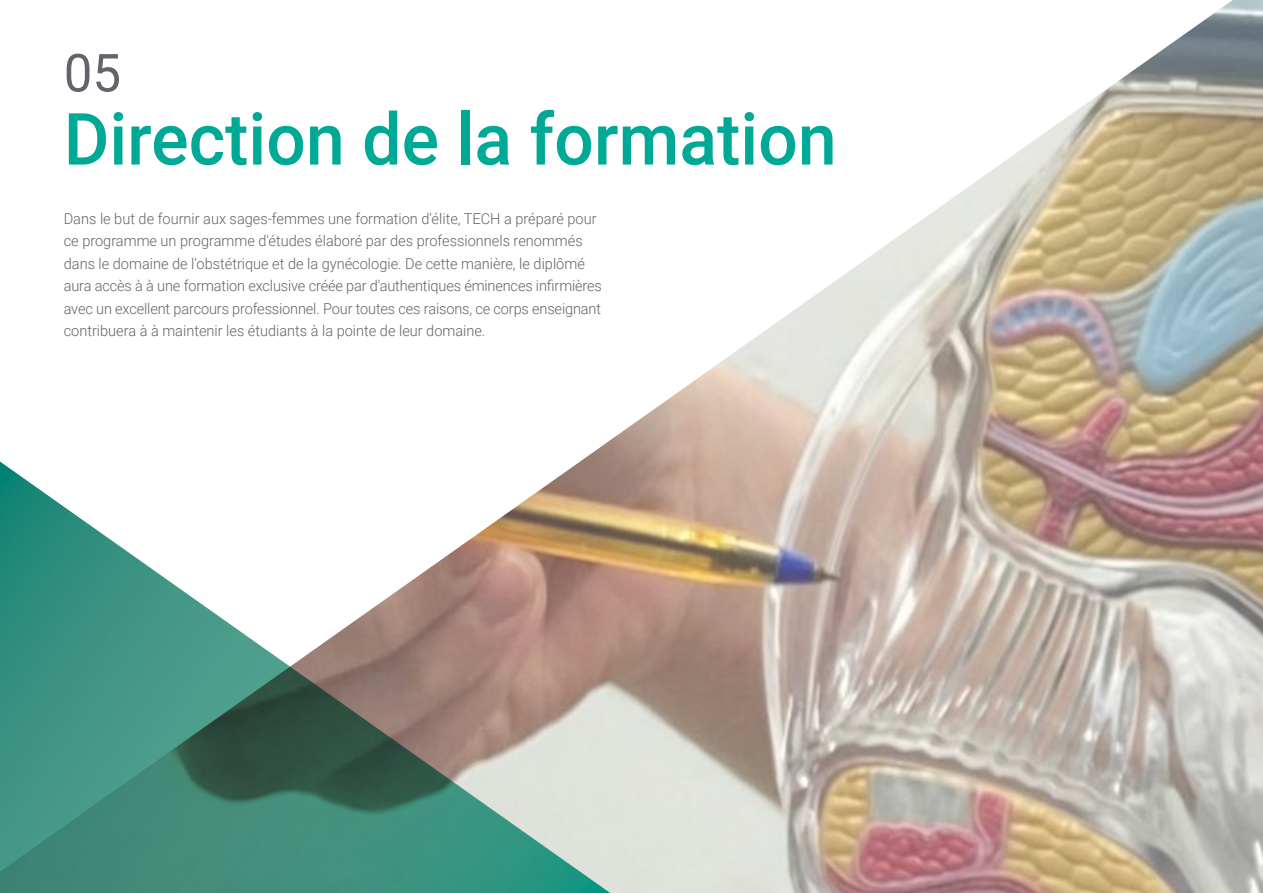
<style>
.page{position:relative;width:1263px;height:893px;background:#fff}
.page>*{position:absolute;margin:0;border:0;box-sizing:border-box;transform-origin:0 0}
.t1{font:500 72px "Roboto";color:#00a996}
.t2{font:52.5px "Roboto";color:#61646a}
.t3{font:300 15px/22.5px "Roboto";color:#61646a}
</style>
<div class="page">
<img style="left:602px;top:0;width:661px;height:893px">
<svg style="left:0;top:446px;width:640px;height:447px"></svg>
<h2 class="t2" style="left:64px;top:36px;width:59px">05</h2>
<h1 class="t1" style="left:64px;top:89px;width:774px">Direction de la formation</h1>
<p class="t3" style="left:64px;top:207px;width:540px">Dans le but de fournir aux sages-femmes une formation d'élite, TECH a préparé pour ce programme un programme d'études élaboré par des professionnels renommés dans le domaine de l'obstétrique et de la gynécologie. De cette manière, le diplômé aura accès à à une formation exclusive créée par d'authentiques éminences infirmières avec un excellent parcours professionnel. Pour toutes ces raisons, ce corps enseignant contribuera à à maintenir les étudiants à la pointe de leur domaine.</p>
</div>
